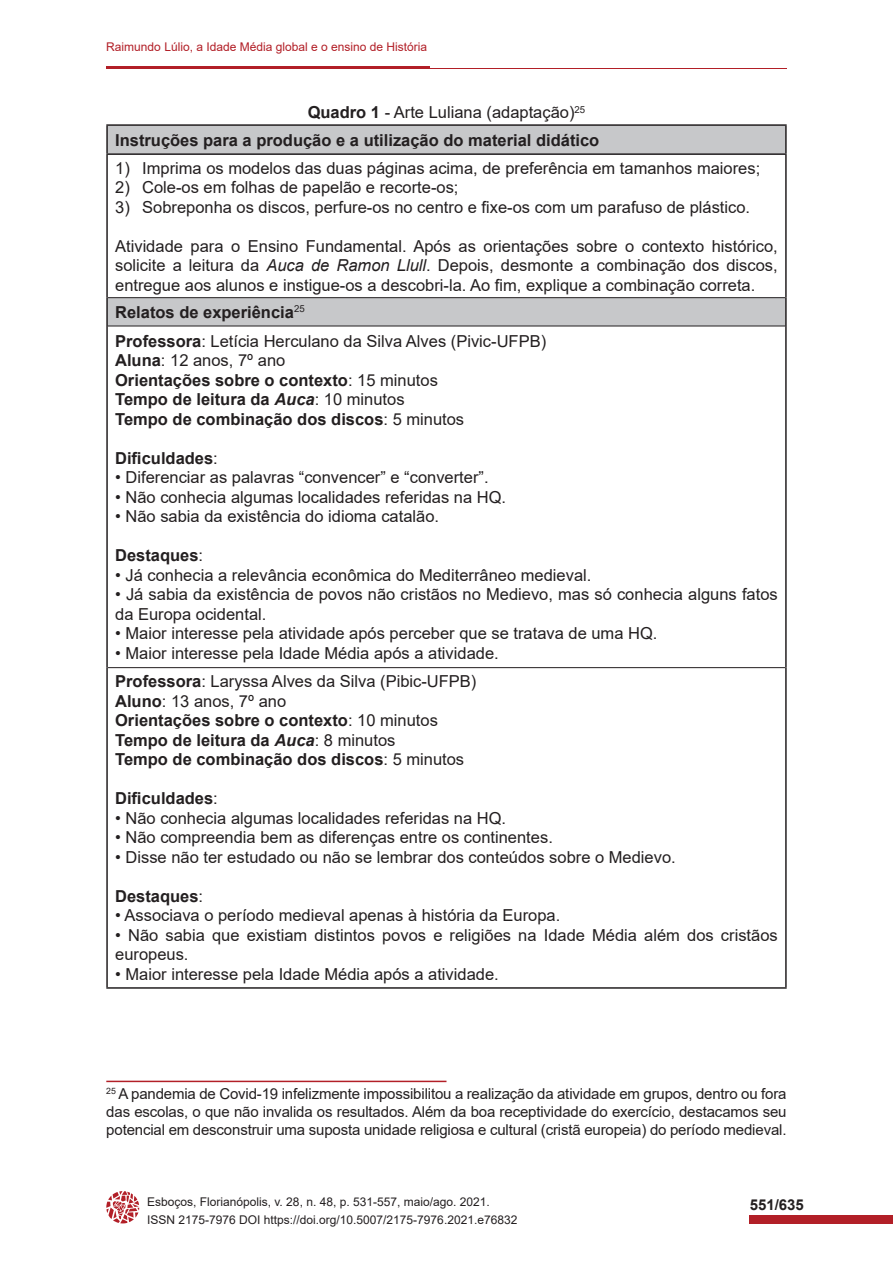
<style>
.page{position:relative;width:893px;height:1263px;background:#fff}
.page>*{position:absolute;margin:0;border:0;box-sizing:border-box;transform-origin:0 0}
.Normal_Corpo_de_Text{font:16.5px/19.5px "Arial";color:#231f20}
.Normal_Corpo_de_Text-2{font:700 16.5px "Arial";color:#231f20}
.Sem_Espaçamento{font:16.5px "Arial";color:#231f20}
.Nota_de_rodapé{font:15px/18px "Arial";letter-spacing:-.01em;color:#231f20;text-align:justify}
.t1{font:700 15px "Arial";color:#231f20}
.t2{font:12px/18px "Arial";color:#231f20}
.t3{font:12px "Arial";color:#b21f27}
.s1{font-weight:700}
.s2{font-style:italic}
.s3{font-weight:400}
</style>
<div class="page">
<div style="left:750px;top:1215px;width:143px;height:9px;background:#b21f27"></div>
<svg style="left:106px;top:1191px;width:33px;height:32px"></svg>
<hr style="left:106px;top:68px;width:681px;height:1px;background:#b21f27">
<hr style="left:106px;top:67px;width:323px;height:2px;background:#b21f27">
<svg style="left:108px;top:126px;width:677px;height:200px"></svg>
<hr style="left:106px;top:124px;width:681px;height:2px;background:#231f20">
<hr style="left:106px;top:126px;width:2px;height:27px;background:#231f20">
<hr style="left:785px;top:126px;width:2px;height:27px;background:#231f20">
<hr style="left:106px;top:153px;width:681px;height:2px;background:#231f20">
<hr style="left:106px;top:155px;width:2px;height:143px;background:#231f20">
<hr style="left:785px;top:155px;width:2px;height:143px;background:#231f20">
<hr style="left:106px;top:298px;width:2px;height:28px;background:#231f20">
<hr style="left:785px;top:298px;width:2px;height:28px;background:#231f20">
<hr style="left:106px;top:326px;width:2px;height:342px;background:#231f20">
<hr style="left:785px;top:326px;width:2px;height:342px;background:#231f20">
<hr style="left:106px;top:668px;width:2px;height:319px;background:#231f20">
<hr style="left:785px;top:668px;width:2px;height:319px;background:#231f20">
<hr style="left:106px;top:987px;width:681px;height:2px;background:#231f20">
<hr style="left:108px;top:297px;width:677px;height:1px;background:#231f20">
<hr style="left:108px;top:326px;width:677px;height:1px;background:#231f20">
<hr style="left:108px;top:667px;width:677px;height:1px;background:#231f20">
<hr style="left:106px;top:1081px;width:340px;height:1px;background:#b21f27">
<p class="t3" style="left:106px;top:39px;width:322px">Raimundo Lúlio, a Idade Média global e o ensino de História</p>
<p class="Normal_Corpo_de_Text" style="left:308px;top:103px;width:279px"><span class="s1">Quadro 1</span> - Arte Luliana (adaptação)<sup>25</sup></p>
<p class="Normal_Corpo_de_Text-2" style="left:115px;top:128px;width:486px">Instruções para a produção e a utilização do material didático</p>
<p class="Normal_Corpo_de_Text" style="left:115px;top:158px;width:647px">1) Imprima os modelos das duas páginas acima, de preferência em tamanhos maiores;</p>
<p class="Normal_Corpo_de_Text" style="left:115px;top:177px;width:345px">2) Cole-os em folhas de papelão e recorte-os;</p>
<p class="Normal_Corpo_de_Text" style="left:115px;top:197px;width:637px">3) Sobreponha os discos, perfure-os no centro e fixe-os com um parafuso de plástico.</p>
<p class="Normal_Corpo_de_Text" style="left:115px;top:236px;width:664px;text-align:justify">Atividade para o Ensino Fundamental. Após as orientações sobre o contexto histórico, solicite a leitura da <span class="s2">Auca de Ramon Llull</span>. Depois, desmonte a combinação dos discos, entregue aos alunos e instigue-os a descobri-la. Ao fim, explique a combinação correta.</p>
<p class="Normal_Corpo_de_Text-2" style="left:115px;top:300px;width:191px">Relatos de experiência<sup>25</sup></p>
<p class="Normal_Corpo_de_Text" style="left:115px;top:331px;width:432px"><span class="s1">Professora</span>: Letícia Herculano da Silva Alves (Pivic-UFPB)</p>
<p class="Normal_Corpo_de_Text" style="left:115px;top:351px;width:172px"><span class="s1">Aluna</span>: 12 anos, 7º ano</p>
<p class="Normal_Corpo_de_Text-2" style="left:115px;top:368px;width:324px">Orientações sobre o contexto<span class="s3">: 15 minutos</span></p>
<p class="Normal_Corpo_de_Text-2" style="left:115px;top:388px;width:291px">Tempo de leitura da <span class="s2">Auca</span><span class="s3">: 10 minutos</span></p>
<p class="Normal_Corpo_de_Text-2" style="left:115px;top:407px;width:351px">Tempo de combinação dos discos<span class="s3">: 5 minutos</span></p>
<p class="Normal_Corpo_de_Text-2" style="left:115px;top:446px;width:104px">Dificuldades<span class="s3">:</span></p>
<p class="Normal_Corpo_de_Text" style="left:115px;top:468px;width:375px">• Diferenciar as palavras “convencer” e “converter”.</p>
<p class="Normal_Corpo_de_Text" style="left:115px;top:487px;width:392px">• Não conhecia algumas localidades referidas na HQ.</p>
<p class="Normal_Corpo_de_Text" style="left:115px;top:507px;width:326px">• Não sabia da existência do idioma catalão.</p>
<p class="Normal_Corpo_de_Text-2" style="left:115px;top:544px;width:90px">Destaques<span class="s3">:</span></p>
<p class="Normal_Corpo_de_Text" style="left:115px;top:565px;width:478px">• Já conhecia a relevância econômica do Mediterrâneo medieval.</p>
<p class="Normal_Corpo_de_Text" style="left:115px;top:585px;width:664px">• Já sabia da existência de povos não cristãos no Medievo, mas só conhecia alguns fatos da Europa ocidental.</p>
<p class="Normal_Corpo_de_Text" style="left:115px;top:624px;width:544px">• Maior interesse pela atividade após perceber que se tratava de uma HQ.</p>
<p class="Normal_Corpo_de_Text" style="left:115px;top:643px;width:385px">• Maior interesse pela Idade Média após a atividade.</p>
<p class="Normal_Corpo_de_Text" style="left:115px;top:672px;width:363px"><span class="s1">Professora</span>: Laryssa Alves da Silva (Pibic-UFPB)</p>
<p class="Normal_Corpo_de_Text" style="left:115px;top:691px;width:173px"><span class="s1">Aluno</span>: 13 anos, 7º ano</p>
<p class="Normal_Corpo_de_Text-2" style="left:115px;top:709px;width:324px">Orientações sobre o contexto<span class="s3">: 10 minutos</span></p>
<p class="Normal_Corpo_de_Text-2" style="left:115px;top:728px;width:282px">Tempo de leitura da <span class="s2">Auca</span><span class="s3">: 8 minutos</span></p>
<p class="Normal_Corpo_de_Text-2" style="left:115px;top:748px;width:351px">Tempo de combinação dos discos<span class="s3">: 5 minutos</span></p>
<p class="Normal_Corpo_de_Text-2" style="left:115px;top:787px;width:104px">Dificuldades<span class="s3">:</span></p>
<p class="Normal_Corpo_de_Text" style="left:115px;top:808px;width:392px">• Não conhecia algumas localidades referidas na HQ.</p>
<p class="Normal_Corpo_de_Text" style="left:115px;top:828px;width:439px">• Não compreendia bem as diferenças entre os continentes.</p>
<p class="Normal_Corpo_de_Text" style="left:115px;top:847px;width:562px">• Disse não ter estudado ou não se lembrar dos conteúdos sobre o Medievo.</p>
<p class="Normal_Corpo_de_Text-2" style="left:115px;top:884px;width:90px">Destaques<span class="s3">:</span></p>
<p class="Normal_Corpo_de_Text" style="left:115px;top:906px;width:447px">• Associava o período medieval apenas à história da Europa.</p>
<p class="Normal_Corpo_de_Text" style="left:115px;top:925px;width:664px">• Não sabia que existiam distintos povos e religiões na Idade Média além dos cristãos europeus.</p>
<p class="Sem_Espaçamento" style="left:115px;top:963px;width:385px">• Maior interesse pela Idade Média após a atividade.</p>
<p class="Nota_de_rodapé" style="left:106px;top:1085px;width:682px"><sup>25</sup> A pandemia de Covid-19 infelizmente impossibilitou a realização da atividade em grupos, dentro ou fora das escolas, o que não invalida os resultados. Além da boa receptividade do exercício, destacamos seu potencial em desconstruir uma suposta unidade religiosa e cultural (cristã europeia) do período medieval.</p>
<p class="t2" style="left:147px;top:1192px;width:372px">Esboços, Florianópolis, v. 28, n. 48, p. 531-557, maio/ago. 2021.<br>ISSN 2175-7976 DOI https://doi.org/10.5007/2175-7976.2021.e76832</p>
<p class="t1" style="left:750px;top:1194px;width:56px">551/635</p>
</div>
